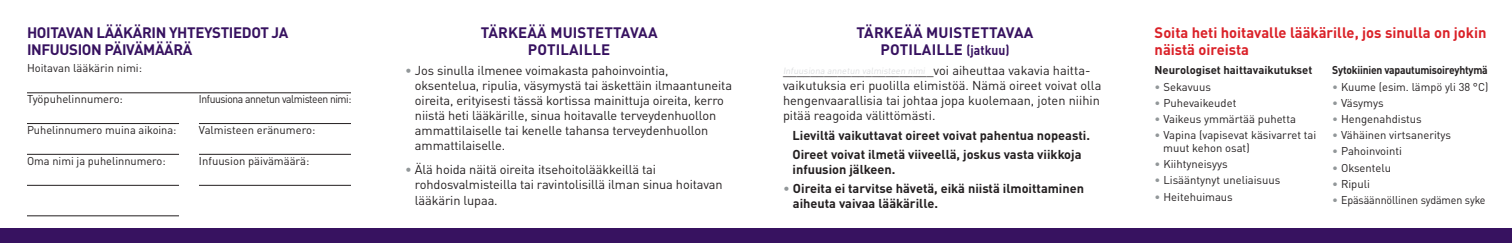
<style>
.page{position:relative;width:1512px;height:243px;background:#fff}
.page>*{position:absolute;margin:0;border:0;box-sizing:border-box;transform-origin:0 0}
.body_copy{font:700 15px/16.5px "DINOT";letter-spacing:.01em;color:#371260;text-align:center}
.body_copy-2{font:700 15px/16.5px "DINOT";color:#da2128}
.body_copy-3{font:700 15px/16.5px "DINOT";letter-spacing:-.025em;color:#371260}
.body_copy-4{font:12.75px/15px "DINOT";letter-spacing:-.01em;color:#231f20}
.body_copy-5{font:700 12.75px/15px "DINOT";color:#231f20}
.body_copy-6{font:11.25px/12.8px "DINOT";color:#231f20}
.body_copy-7{font:11.25px "DINOT";letter-spacing:-.04em;color:#231f20;scale:.92 1}
.body_copy-8{font:700 11.25px "DINOT";letter-spacing:-.02em;color:#231f20;scale:.92 1}
.body_copy-9{font:700 11.25px "DINOT";color:#231f20}
.body_copy-10{font:11.25px "DINOT";color:#231f20;scale:.95 1}
.body_copy-11{font:9px "DINOT";color:#dcdddf}
.s1{color:#929799}
.s2{font-size:13.5px}
.s3{font-weight:400;color:#929799}
</style>
<div class="page">
<div style="left:0;top:229px;width:1512px;height:14px;background:#371260"></div>
<hr style="left:27px;top:92px;width:324px;height:1px;background:#231f20">
<hr style="left:27px;top:154px;width:152px;height:1px;background:#231f20">
<hr style="left:199px;top:154px;width:152px;height:1px;background:#231f20">
<hr style="left:27px;top:123px;width:152px;height:1px;background:#231f20">
<hr style="left:199px;top:123px;width:152px;height:1px;background:#231f20">
<hr style="left:27px;top:185px;width:152px;height:1px;background:#231f20">
<hr style="left:199px;top:185px;width:152px;height:1px;background:#231f20">
<hr style="left:27px;top:215px;width:152px;height:1px;background:#231f20">
<p class="body_copy-3" style="left:27px;top:24px;width:263px">HOITAVAN LÄÄKÄRIN YHTEYSTIEDOT JA<br>INFUUSION PÄIVÄMÄÄRÄ</p>
<p class="body_copy-6" style="left:27px;top:62px;width:117px">Hoitavan lääkärin nimi:</p>
<p class="body_copy-6" style="left:27px;top:92px;width:97px">Työpuhelinnumero:</p>
<p class="body_copy-6" style="left:27px;top:123px;width:151px">Puhelinnumero muina aikoina:</p>
<p class="body_copy-6" style="left:27px;top:154px;width:140px">Oma nimi ja puhelinnumero:</p>
<p class="body_copy-7" style="left:199px;top:92px;width:167px">Infuusiona annetun valmisteen nimi:</p>
<p class="body_copy-6" style="left:199px;top:123px;width:118px">Valmisteen eränumero:</p>
<p class="body_copy-6" style="left:199px;top:154px;width:112px">Infuusion päivämäärä:</p>
<p class="body_copy" style="left:481px;top:24px;width:178px">TÄRKEÄÄ MUISTETTAVAA<br>POTILAILLE</p>
<p class="body_copy-4" style="left:415px;top:63px;width:319px;text-indent:-10px"><span class="s1">•</span> Jos sinulla ilmenee voimakasta pahoinvointia, oksentelua, ripulia, väsymystä tai äskettäin ilmaantuneita oireita, erityisesti tässä kortissa mainittuja oireita, kerro niistä heti lääkärille, sinua hoitavalle terveydenhuollon ammattilaiselle tai kenelle tahansa terveydenhuollon ammattilaiselle.</p>
<p class="body_copy-4" style="left:415px;top:162px;width:309px;text-indent:-10px"><span class="s1">•</span> Älä hoida näitä oireita itsehoitolääkkeillä tai rohdosvalmisteilla tai ravintolisillä ilman sinua hoitavan</p>
<p class="body_copy-4" style="left:415px;top:193px;width:84px">lääkärin lupaa.</p>
<p class="body_copy" style="left:857px;top:24px;width:178px">TÄRKEÄÄ MUISTETTAVAA<br>POTILAILLE <span class="s2">(jatkuu)</span></p>
<p class="body_copy-4" style="left:783px;top:63px;width:320px">______________________voi aiheuttaa vakavia haitta&shy;vaikutuksia eri puolilla elimistöä. Nämä oireet voivat olla hengenvaarallisia tai johtaa jopa kuolemaan, joten niihin pitää reagoida välittömästi.</p>
<p class="body_copy-5" style="left:793px;top:127px;width:299px">Lieviltä vaikuttavat oireet voivat pahentua nopeasti.</p>
<p class="body_copy-5" style="left:793px;top:146px;width:291px">Oireet voivat ilmetä viiveellä, joskus vasta viikkoja infuusion jälkeen.</p>
<p class="body_copy-5" style="left:793px;top:181px;width:293px;text-indent:-10px"><span class="s3">•</span> Oireita ei tarvitse hävetä, eikä niistä ilmoittaminen aiheuta vaivaa lääkärille.</p>
<p class="body_copy-11" style="left:783px;top:65px;width:145px">Infuusiona annetun valmisteen nimi</p>
<p class="body_copy-2" style="left:1155px;top:24px;width:333px">Soita heti hoitavalle lääkärille, jos sinulla on jokin näistä oireista</p>
<p class="body_copy-9" style="left:1155px;top:63px;width:159px">Neurologiset haittavaikutukset</p>
<p class="body_copy-6" style="left:1155px;top:80px;width:58px"><span class="s1">•</span> Sekavuus</p>
<p class="body_copy-6" style="left:1155px;top:96px;width:83px"><span class="s1">•</span> Puhevaikeudet</p>
<p class="body_copy-6" style="left:1155px;top:112px;width:143px"><span class="s1">•</span> Vaikeus ymmärtää puhetta</p>
<p class="body_copy-6" style="left:1163px;top:129px;width:155px;text-indent:-9px"><span class="s1">•</span> Vapina (vapisevat käsivarret tai muut kehon osat)</p>
<p class="body_copy-6" style="left:1155px;top:158px;width:74px"><span class="s1">•</span> Kiihtyneisyys</p>
<p class="body_copy-6" style="left:1155px;top:174px;width:127px"><span class="s1">•</span> Lisääntynyt uneliaisuus</p>
<p class="body_copy-6" style="left:1155px;top:190px;width:80px"><span class="s1">•</span> Heitehuimaus</p>
<p class="body_copy-8" style="left:1332px;top:63px;width:171px">Sytokiinien vapautumisoireyhtymä</p>
<p class="body_copy-6" style="left:1332px;top:80px;width:158px"><span class="s1">•</span> Kuume (esim. lämpö yli 38 °C)</p>
<p class="body_copy-6" style="left:1332px;top:96px;width:53px"><span class="s1">•</span> Väsymys</p>
<p class="body_copy-6" style="left:1332px;top:112px;width:91px"><span class="s1">•</span> Hengenahdistus</p>
<p class="body_copy-6" style="left:1332px;top:129px;width:120px"><span class="s1">•</span> Vähäinen virtsaneritys</p>
<p class="body_copy-6" style="left:1332px;top:145px;width:71px"><span class="s1">•</span> Pahoinvointi</p>
<p class="body_copy-6" style="left:1332px;top:161px;width:60px"><span class="s1">•</span> Oksentelu</p>
<p class="body_copy-6" style="left:1332px;top:177px;width:39px"><span class="s1">•</span> Ripuli</p>
<p class="body_copy-10" style="left:1332px;top:193px;width:163px"><span class="s1">•</span> Epäsäännöllinen sydämen syke</p>
</div>
